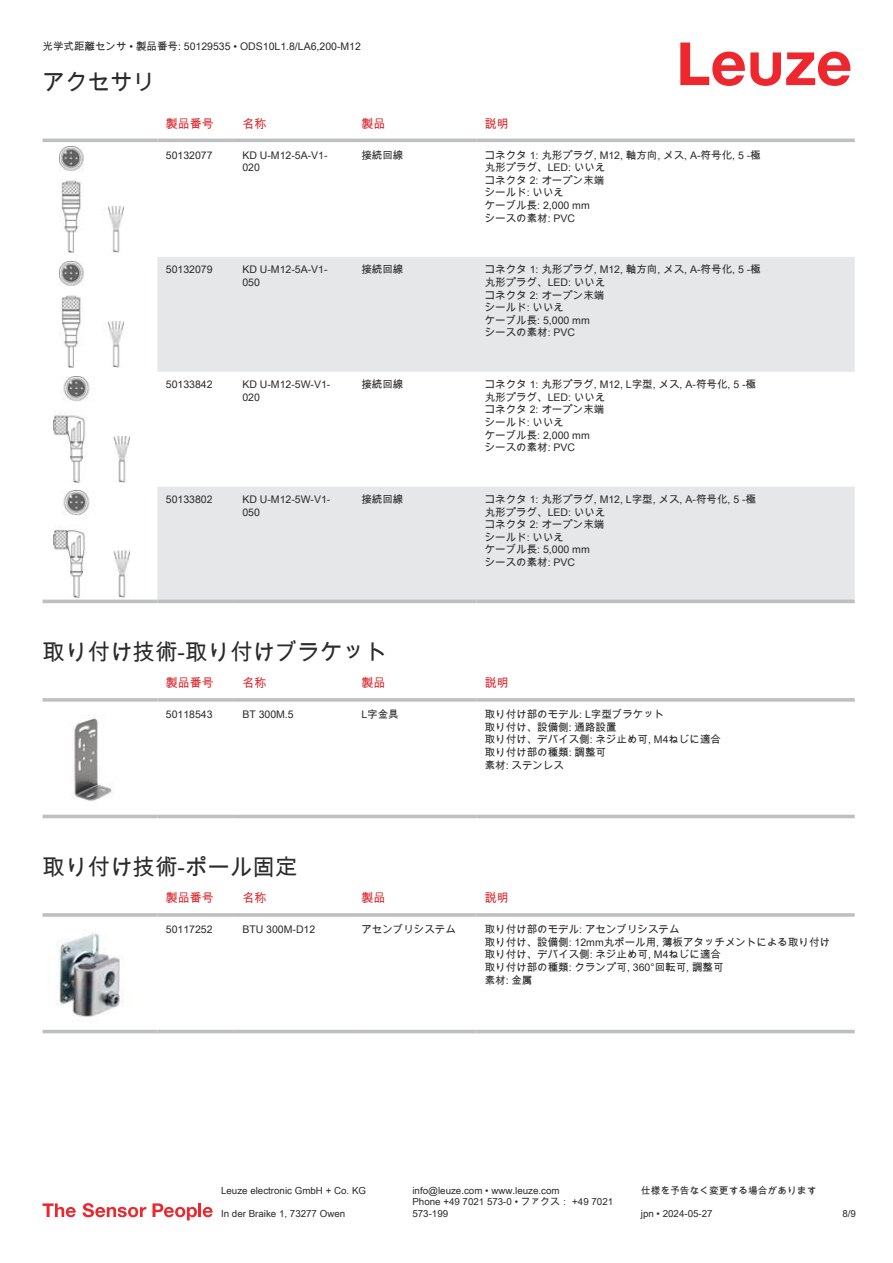
<style>
.page{position:relative;width:893px;height:1263px;background:#fff}
.page>*{position:absolute;margin:0;border:0;box-sizing:border-box;transform-origin:0 0}
.t1{font:22.5px "Arial Unicode MS";color:#2b292a}
.t2{font:12px "Arial Unicode MS";color:#db2a30}
.t3{font:10.5px/12.6px "Arial Unicode MS";color:#2b292a}
.t4{font:9.75px/11.7px "Arial Unicode MS";color:#2b292a}
</style>
<div class="page">
<svg style="left:680px;top:43px;width:170px;height:43px"></svg>
<svg style="left:43px;top:138px;width:812px;height:466px"></svg>
<svg style="left:157px;top:257px;width:698px;height:343px;fill:#e6e7e9"></svg>
<hr style="left:43px;top:139px;width:114px;height:3px;background:#bdbfc1">
<hr style="left:157px;top:139px;width:77px;height:3px;background:#bdbfc1">
<hr style="left:234px;top:139px;width:119px;height:3px;background:#bdbfc1">
<hr style="left:353px;top:139px;width:123px;height:3px;background:#bdbfc1">
<hr style="left:476px;top:139px;width:379px;height:3px;background:#bdbfc1">
<hr style="left:43px;top:600px;width:114px;height:3px;background:#bdbfc1">
<hr style="left:157px;top:600px;width:77px;height:3px;background:#bdbfc1">
<hr style="left:234px;top:600px;width:119px;height:3px;background:#bdbfc1">
<hr style="left:353px;top:600px;width:123px;height:3px;background:#bdbfc1">
<hr style="left:476px;top:600px;width:379px;height:3px;background:#bdbfc1">
<img style="left:59px;top:146px;width:65px;height:107px">
<img style="left:59px;top:261px;width:65px;height:106px">
<img style="left:53px;top:376px;width:77px;height:106px">
<img style="left:53px;top:491px;width:77px;height:106px">
<div style="left:43px;top:814px;width:812px;height:5px;background:#eceded"></div>
<svg style="left:43px;top:698px;width:114px;height:4px"></svg>
<svg style="left:157px;top:698px;width:77px;height:4px"></svg>
<svg style="left:234px;top:698px;width:119px;height:4px"></svg>
<svg style="left:353px;top:698px;width:123px;height:4px"></svg>
<svg style="left:476px;top:698px;width:379px;height:4px;background:#c3c5c7"></svg>
<hr style="left:43px;top:815px;width:114px;height:3px;background:#bdbfc1">
<hr style="left:157px;top:815px;width:77px;height:3px;background:#bdbfc1">
<hr style="left:234px;top:815px;width:119px;height:3px;background:#bdbfc1">
<hr style="left:353px;top:815px;width:123px;height:3px;background:#bdbfc1">
<hr style="left:476px;top:815px;width:379px;height:3px;background:#bdbfc1">
<img style="left:72px;top:717px;width:40px;height:85px">
<div style="left:43px;top:1029px;width:812px;height:5px;background:#eeefef"></div>
<hr style="left:43px;top:913px;width:114px;height:4px;background:#bdbfc1">
<hr style="left:157px;top:913px;width:77px;height:4px;background:#c8cacb">
<hr style="left:234px;top:913px;width:119px;height:4px;background:#c3c5c6">
<hr style="left:353px;top:913px;width:123px;height:4px;background:#bdbfc1">
<hr style="left:476px;top:913px;width:379px;height:4px;background:#c8cacb">
<hr style="left:43px;top:1030px;width:114px;height:3px;background:#bdbfc1">
<hr style="left:157px;top:1030px;width:77px;height:3px;background:#bdbfc1">
<hr style="left:234px;top:1030px;width:119px;height:3px;background:#bdbfc1">
<hr style="left:353px;top:1030px;width:123px;height:3px;background:#bdbfc1">
<hr style="left:476px;top:1030px;width:379px;height:3px;background:#bdbfc1">
<img style="left:57px;top:933px;width:65px;height:84px">
<svg style="left:43px;top:1203px;width:33px;height:14px"></svg>
<svg style="left:83px;top:1203px;width:63px;height:14px"></svg>
<svg style="left:153px;top:1203px;width:44px;height:17px"></svg>
<hr style="left:198px;top:1203px;width:3px;height:14px;background:#ed272d">
<svg style="left:203px;top:1207px;width:10px;height:10px"></svg>
<p class="t3" style="left:43px;top:40px;width:320px">光学式距離センサ • 製品番号: 50129535 • ODS10L1.8/LA6,200-M12</p>
<h1 class="t1" style="left:43px;top:66px;width:114px">アクセサリ</h1>
<p class="t2" style="left:166px;top:115px;width:49px">製品番号</p>
<p class="t2" style="left:242px;top:115px;width:25px">名称</p>
<p class="t2" style="left:361px;top:115px;width:25px">製品</p>
<p class="t2" style="left:485px;top:115px;width:25px">説明</p>
<p class="t3" style="left:166px;top:148px;width:48px">50132077</p>
<p class="t3" style="left:242px;top:148px;width:87px">KD U-M12-5A-V1-<br>020</p>
<p class="t3" style="left:361px;top:148px;width:43px">接続回線</p>
<p class="t3" style="left:485px;top:148px;width:277px">コネクタ 1: 丸形プラグ, M12, 軸方向, メス, A-符号化, 5 -極丸形プラグ、LED: いいえ<br>コネクタ 2: オープン末端<br>シールド: いいえ<br>ケーブル長: 2,000 mm<br>シースの素材: PVC</p>
<p class="t3" style="left:166px;top:263px;width:48px">50132079</p>
<p class="t3" style="left:242px;top:263px;width:87px">KD U-M12-5A-V1-<br>050</p>
<p class="t3" style="left:361px;top:263px;width:43px">接続回線</p>
<p class="t3" style="left:485px;top:263px;width:277px">コネクタ 1: 丸形プラグ, M12, 軸方向, メス, A-符号化, 5 -極丸形プラグ、LED: いいえ<br>コネクタ 2: オープン末端<br>シールド: いいえ<br>ケーブル長: 5,000 mm<br>シースの素材: PVC</p>
<p class="t3" style="left:166px;top:378px;width:48px">50133842</p>
<p class="t3" style="left:242px;top:378px;width:90px">KD U-M12-5W-V1-<br>020</p>
<p class="t3" style="left:361px;top:378px;width:43px">接続回線</p>
<p class="t3" style="left:485px;top:378px;width:273px">コネクタ 1: 丸形プラグ, M12, L字型, メス, A-符号化, 5 -極丸形プラグ、LED: いいえ<br>コネクタ 2: オープン末端<br>シールド: いいえ<br>ケーブル長: 2,000 mm<br>シースの素材: PVC</p>
<p class="t3" style="left:166px;top:493px;width:48px">50133802</p>
<p class="t3" style="left:242px;top:493px;width:90px">KD U-M12-5W-V1-<br>050</p>
<p class="t3" style="left:361px;top:493px;width:43px">接続回線</p>
<p class="t3" style="left:485px;top:493px;width:273px">コネクタ 1: 丸形プラグ, M12, L字型, メス, A-符号化, 5 -極丸形プラグ、LED: いいえ<br>コネクタ 2: オープン末端<br>シールド: いいえ<br>ケーブル長: 5,000 mm<br>シースの素材: PVC</p>
<h1 class="t1" style="left:43px;top:635px;width:346px">取り付け技術-取り付けブラケット</h1>
<p class="t2" style="left:166px;top:674px;width:49px">製品番号</p>
<p class="t2" style="left:242px;top:674px;width:25px">名称</p>
<p class="t2" style="left:361px;top:674px;width:25px">製品</p>
<p class="t2" style="left:485px;top:674px;width:25px">説明</p>
<p class="t3" style="left:166px;top:708px;width:48px">50118543</p>
<p class="t3" style="left:242px;top:708px;width:53px">BT 300M.5</p>
<p class="t3" style="left:361px;top:708px;width:39px">L字金具</p>
<p class="t3" style="left:485px;top:708px;width:238px">取り付け部のモデル: L字型ブラケット<br>取り付け、設備側: 通路設置<br>取り付け、デバイス側: ネジ止め可, M4ねじに適合取り付け部の種類: 調整可<br>素材: ステンレス</p>
<h1 class="t1" style="left:43px;top:850px;width:256px">取り付け技術-ポール固定</h1>
<p class="t2" style="left:166px;top:889px;width:49px">製品番号</p>
<p class="t2" style="left:242px;top:889px;width:25px">名称</p>
<p class="t2" style="left:361px;top:889px;width:25px">製品</p>
<p class="t2" style="left:485px;top:889px;width:25px">説明</p>
<p class="t3" style="left:166px;top:923px;width:48px">50117252</p>
<p class="t3" style="left:242px;top:923px;width:74px">BTU 300M-D12</p>
<p class="t3" style="left:361px;top:923px;width:96px">アセンブリシステム</p>
<p class="t3" style="left:485px;top:923px;width:347px">取り付け部のモデル: アセンブリシステム<br>取り付け、設備側: 12mm丸ポール用, 薄板アタッチメントによる取り付け取り付け、デバイス側: ネジ止め可, M4ねじに適合<br>取り付け部の種類: クランプ可, 360°回転可, 調整可<br>素材: 金属</p>
<p class="t4" style="left:221px;top:1184px;width:146px">Leuze electronic GmbH + Co. KG</p>
<p class="t4" style="left:412px;top:1184px;width:149px">info@leuze.com • www.leuze.com</p>
<p class="t4" style="left:641px;top:1184px;width:177px">仕様を予告なく変更する場合があります</p>
<p class="t4" style="left:221px;top:1207px;width:126px">In der Braike 1, 73277 Owen</p>
<p class="t4" style="left:412px;top:1196px;width:202px">Phone +49 7021 573-0 • ファクス： +49 7021<br>573-199</p>
<p class="t4" style="left:641px;top:1207px;width:73px">jpn • 2024-05-27</p>
<p class="t4" style="left:842px;top:1207px;width:15px">8/9</p>
</div>
